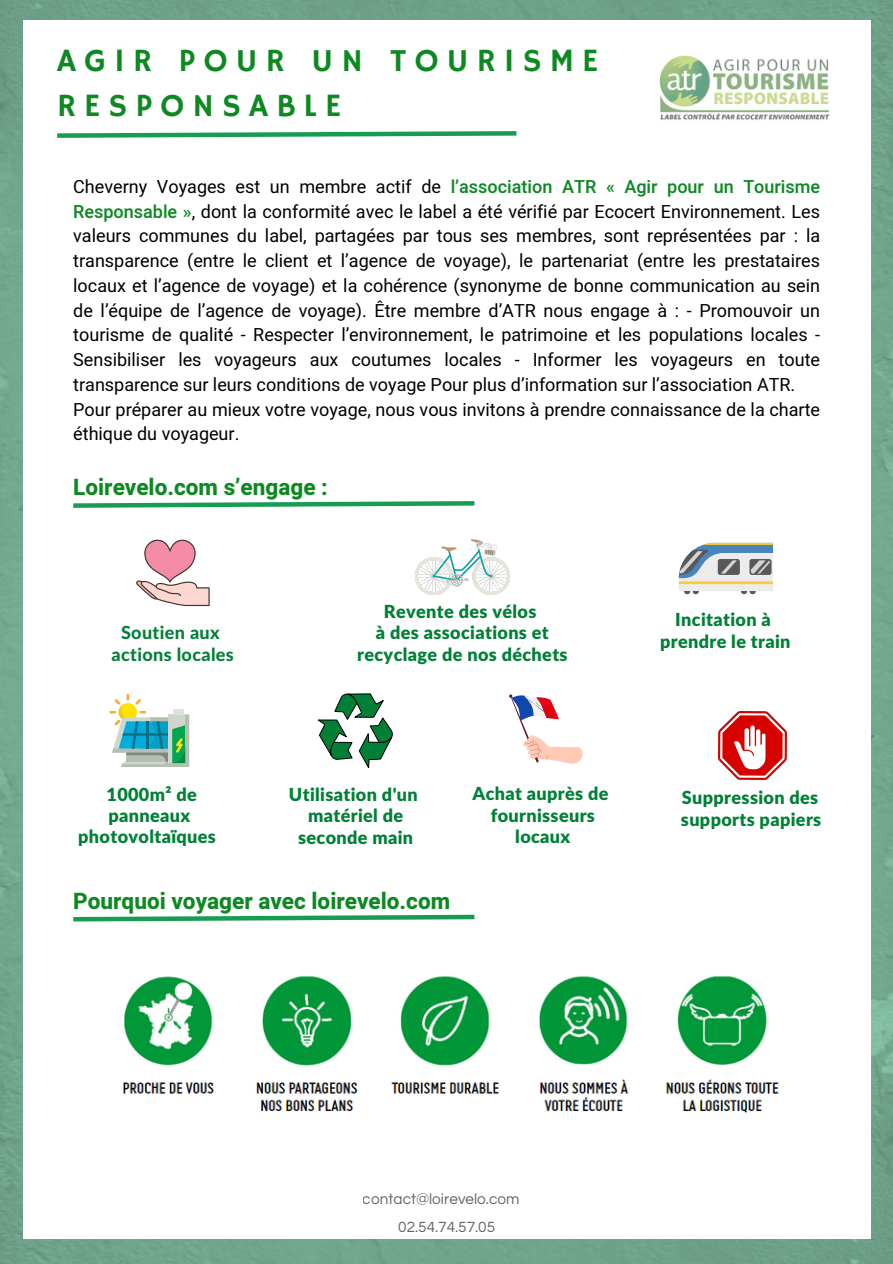
<style>
.page{position:relative;width:893px;height:1264px;background:#fff}
.page>*{position:absolute;margin:0;border:0;box-sizing:border-box;transform-origin:0 0}
.t1{font:32.4px/45px "Hammersmith One";letter-spacing:.25em;color:#0e8922}
.t2{font:800 22.5px "Heebo";color:#0e8922}
.t3{font:18px/24.8px "Heebo";color:#000}
.t4{font:900 18px/21.3px "Lato Latin";letter-spacing:.02em;color:#008037;text-align:center}
.t5{font:800 18px/21.3px "Lato Latin";letter-spacing:.02em;color:#008037;text-align:center}
.t6{font:15.3px "Questrial";color:#000}
.s1{font-weight:500;color:#0e8922}
</style>
<div class="page">
<img style="left:0;top:0;width:892px;height:1263px">
<div style="left:23px;top:20px;width:847px;height:1218px;background:#fff"></div>
<svg style="left:57px;top:131px;width:460px;height:7px"></svg>
<svg style="left:73px;top:914px;width:402px;height:8px"></svg>
<img style="left:659px;top:55px;width:171px;height:65px">
<svg style="left:73px;top:501px;width:402px;height:7px"></svg>
<svg style="left:109px;top:694px;width:80px;height:73px"></svg>
<svg style="left:136px;top:539px;width:74px;height:67px"></svg>
<svg style="left:318px;top:693px;width:75px;height:74px"></svg>
<img style="left:718px;top:711px;width:68px;height:69px">
<img style="left:415px;top:539px;width:95px;height:55px">
<svg style="left:509px;top:694px;width:74px;height:70px"></svg>
<svg style="left:678px;top:543px;width:94px;height:51px;background:#b9bfbc"></svg>
<img style="left:123px;top:976px;width:656px;height:137px">
<h1 class="t1" style="left:57px;top:40px;width:543px">AGIR POUR UN TOURISME<br>RESPONSABLE</h1>
<h3 class="t3" style="left:73px;top:175px;width:748px">Cheverny Voyages est un membre actif de <span class="s1">l’association ATR « Agir pour un Tourisme Responsable »</span>, dont la conformité avec le label a été vérifié par Ecocert Environnement. Les valeurs communes du label, partagées par tous ses membres, sont représentées par : la transparence (entre le client et l’agence de voyage), le partenariat (entre les prestataires locaux et l’agence de voyage) et la cohérence (synonyme de bonne communication au sein de l’équipe de l’agence de voyage). Être membre d’ATR nous engage à : - Promouvoir un tourisme de qualité - Respecter l’environnement, le patrimoine et les populations locales - Sensibiliser les voyageurs aux coutumes locales - Informer les voyageurs en toute transparence sur leurs conditions de voyage Pour plus d’information sur l’association ATR.<br>Pour préparer au mieux votre voyage, nous vous invitons à prendre connaissance de la charte éthique du voyageur.</h3>
<h3 class="t2" style="left:73px;top:472px;width:256px">Loirevelo.com s’engage :</h3>
<h4 class="t5" style="left:111px;top:623px;width:124px">Soutien aux actions locales</h4>
<p class="t4" style="left:357px;top:602px;width:212px">Revente des vélos<br>à des associations et recyclage de nos déchets</p>
<h3 class="t4" style="left:660px;top:610px;width:132px">Incitation à prendre le train</h3>
<p class="t4" style="left:78px;top:784px;width:139px">1000m² de panneaux photovoltaïques</p>
<p class="t4" style="left:472px;top:784px;width:137px">Achat auprès de fournisseurs locaux</p>
<h2 class="t4" style="left:289px;top:785px;width:130px">Utilisation d'un matériel de seconde main</h2>
<h3 class="t4" style="left:681px;top:788px;width:142px;text-align:left">Suppression des supports papiers</h3>
<p class="t2" style="left:73px;top:885px;width:378px">Pourquoi voyager avec loirevelo.com</p>
<p class="t6" style="left:363px;top:1191px;width:158px">contact@loirevelo.com</p>
<p class="t6" style="left:398px;top:1218px;width:98px">02.54.74.57.05</p>
</div>
